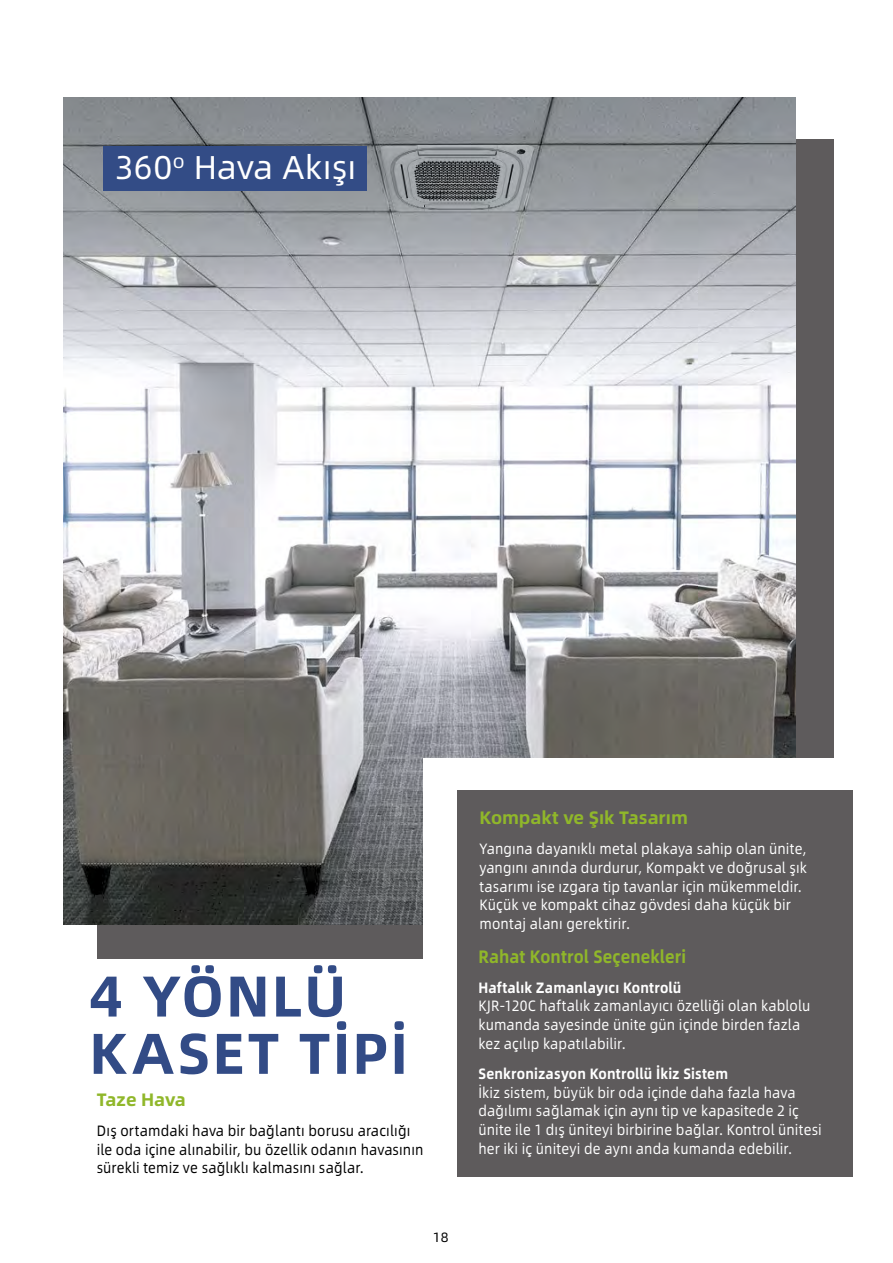
<style>
.page{position:relative;width:893px;height:1263px;background:#fff}
.page>*{position:absolute;margin:0;border:0;box-sizing:border-box;transform-origin:0 0}
.t1{font:700 57.45px/57.3px "Alibaba Sans";letter-spacing:.035em;color:#324b86}
.t2{font:33px "Alibaba Sans";letter-spacing:.005em;color:#fff}
.t3{font:700 18px "Alibaba Sans";color:#90b72a}
.t4{font:700 18px "Alibaba Sans";color:#90b72a;scale:.9 1}
.t5{font:15px/18.8px "Alibaba Sans";letter-spacing:.01em;color:#fff;scale:.9 1}
.t6{font:15px/18.8px "Alibaba Sans";letter-spacing:.01em;color:#000;scale:.9 1}
.t7{font:700 15px "Alibaba Sans";letter-spacing:.015em;color:#fff;scale:.9 1}
.t8{font:13.5px "Alibaba Sans";color:#000}
</style>
<div class="page">
<div style="left:97px;top:139px;width:736px;height:819px;background:#5e5b5c"></div>
<img style="left:64px;top:97px;width:732px;height:828px">
<div style="left:423px;top:758px;width:429px;height:381px;background:#fff"></div>
<div style="left:457px;top:791px;width:395px;height:386px;background:#5e5b5c"></div>
<div style="left:103px;top:146px;width:264px;height:45px;background:#334c86"></div>
<h2 class="t2" style="left:115px;top:142px;width:243px">360<sup>o</sup> Hava Akışı</h2>
<h1 class="t1" style="left:89px;top:964px;width:320px">4 YÖNLÜ<br>KASET TİPİ</h1>
<p class="t3" style="left:97px;top:1085px;width:91px">Taze Hava</p>
<p class="t6" style="left:97px;top:1120px;width:365px">Dış ortamdaki hava bir bağlantı borusu aracılığı ile oda içine alınabilir, bu özellik odanın havasının sürekli temiz ve sağlıklı kalmasını sağlar.</p>
<p class="t8" style="left:433px;top:1227px;width:17px">18</p>
<p class="t3" style="left:479px;top:804px;width:210px">Kompakt ve Şık Tasarım</p>
<p class="t5" style="left:479px;top:839px;width:365px">Yangına dayanıklı metal plakaya sahip olan ünite, yangını anında durdurur, Kompakt ve doğrusal şık tasarımı ise ızgara tip tavanlar için mükemmeldir.<br>Küçük ve kompakt cihaz gövdesi daha küçük bir montaj alanı gerektirir.</p>
<p class="t4" style="left:478px;top:942px;width:232px">Rahat Kontrol Seçenekleri</p>
<p class="t7" style="left:478px;top:975px;width:227px">Haftalık Zamanlayıcı Kontrolü</p>
<p class="t5" style="left:478px;top:996px;width:370px">KJR-120C haftalık zamanlayıcı özelliği olan kablolu kumanda sayesinde ünite gün içinde birden fazla kez açılıp kapatılabilir.</p>
<p class="t7" style="left:478px;top:1062px;width:279px">Senkronizasyon Kontrollü İkiz Sistem</p>
<p class="t5" style="left:478px;top:1082px;width:383px">İkiz sistem, büyük bir oda içinde daha fazla hava dağılımı sağlamak için aynı tip ve kapasitede 2 iç ünite ile 1 dış üniteyi birbirine bağlar. Kontrol ünitesi her iki iç üniteyi de aynı anda kumanda edebilir.</p>
</div>
